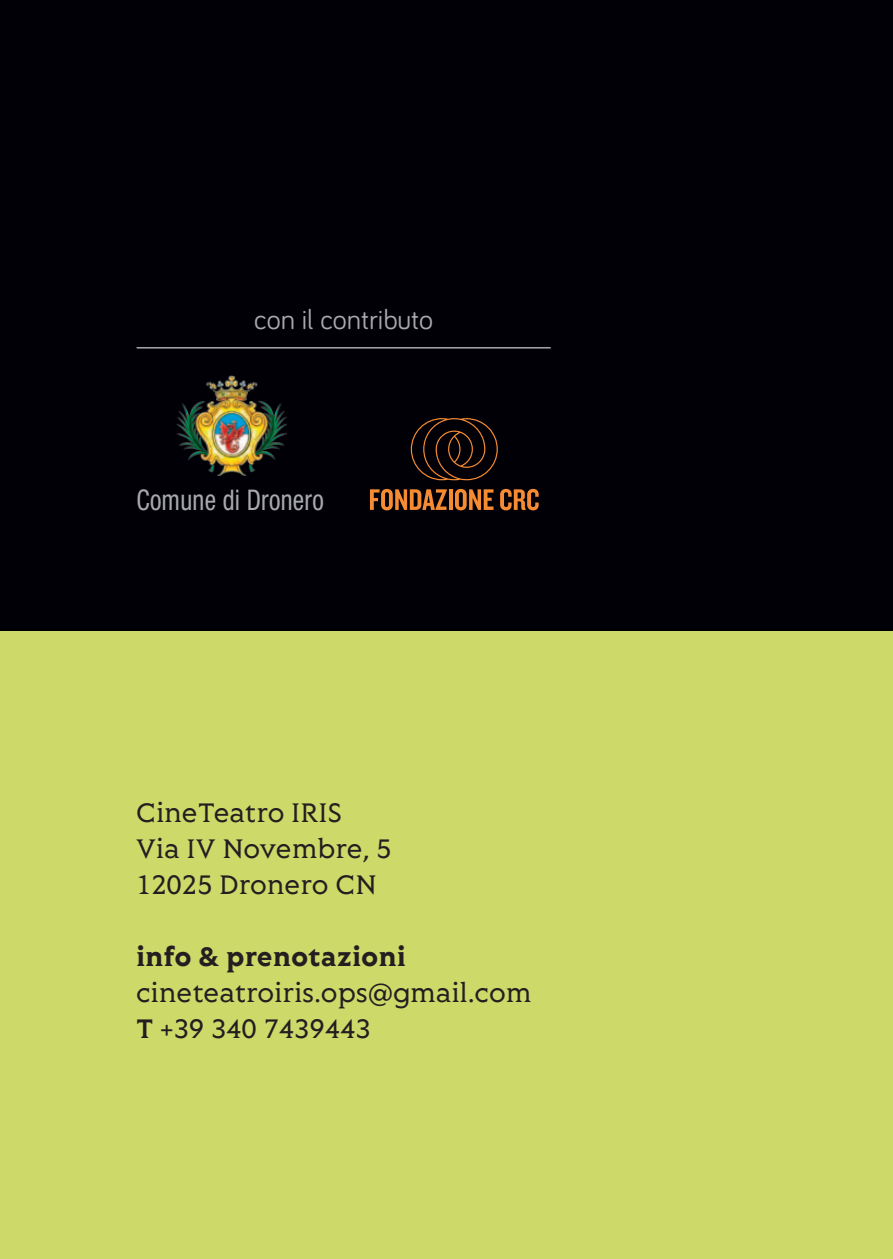
<style>
.page{position:relative;width:893px;height:1259px;background:#fff}
.page>*{position:absolute;margin:0;border:0;box-sizing:border-box;transform-origin:0 0}
.t1{font:30px/36px "Lovato";color:#231f20}
.t2{font:700 30px "Lovato";color:#231f20}
.t3{font:28.5px "Bariol";color:#a8a9ad}
.t4{font:condensed 28.5px "Helvetica Neue LT Std";letter-spacing:.01em;color:#a8a9ad;scale:.9 1}
.s1{font-weight:600}
</style>
<div class="page">
<div style="left:0;top:0;width:893px;height:776px;background:#000006"></div>
<div style="left:0;top:631px;width:893px;height:628px;background:#cdda6a"></div>
<img style="left:176px;top:376px;width:110px;height:100px">
<hr style="left:137px;top:347px;width:413px;height:1px;background:#a8a9ad">
<svg style="left:411px;top:418px;width:87px;height:62px"></svg>
<svg style="left:370px;top:489px;width:77px;height:21px"></svg>
<hr style="left:449px;top:489px;width:3px;height:21px;background:#f58b32">
<svg style="left:455px;top:489px;width:38px;height:21px"></svg>
<svg style="left:500px;top:489px;width:39px;height:21px"></svg>
<p class="t3" style="left:254px;top:300px;width:180px">con il contributo</p>
<p class="t4" style="left:136px;top:483px;width:210px">Comune di Dronero</p>
<p class="t1" style="left:136px;top:794px;width:257px">CineTeatro IRIS<br>Via IV Novembre, 5<br>12025 Dronero CN</p>
<p class="t2" style="left:136px;top:940px;width:271px">info &amp; prenotazioni</p>
<p class="t1" style="left:136px;top:974px;width:397px">cineteatroiris.ops@gmail.com<br><span class="s1">T</span> +39 340 7439443</p>
</div>
